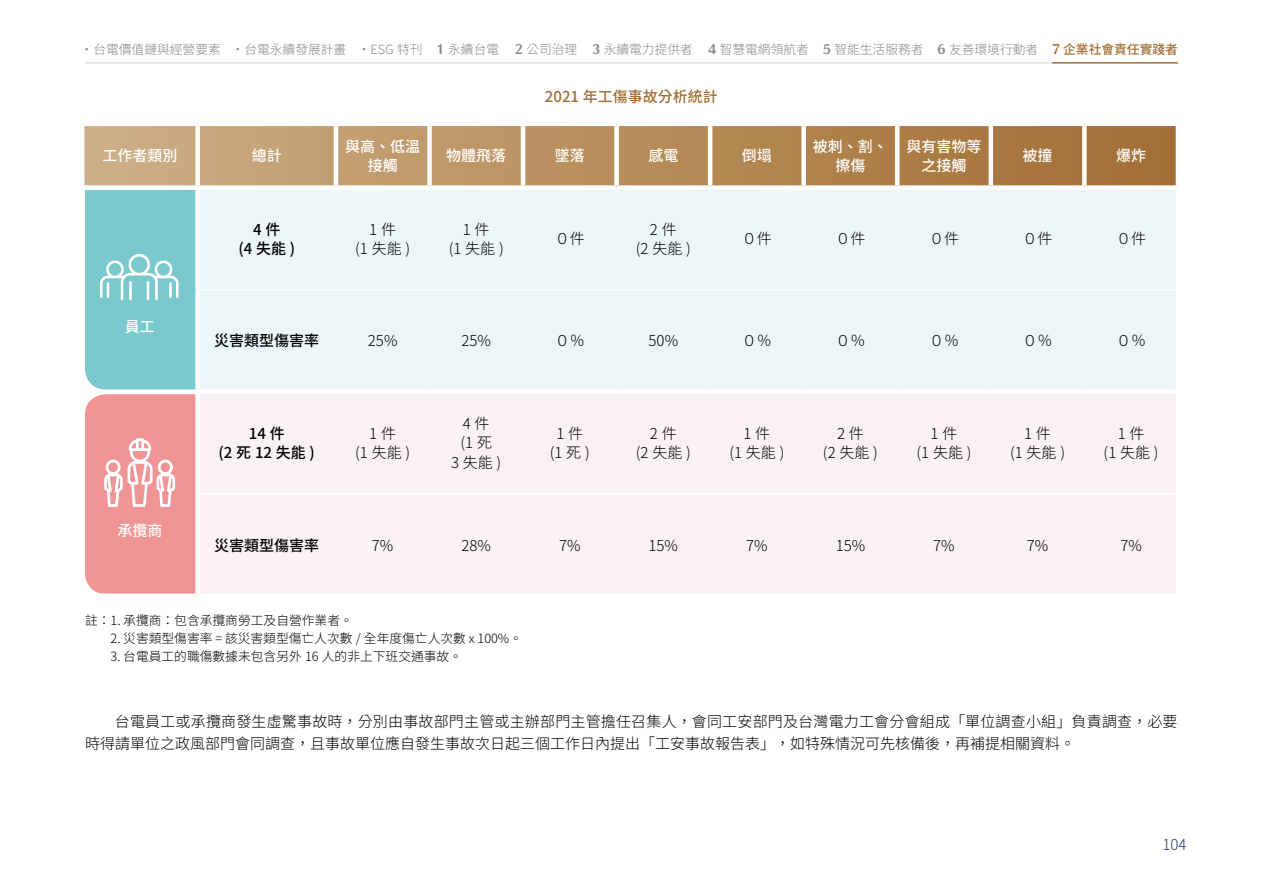
<style>
.page{position:relative;width:1263px;height:893px;background:#fff}
.page>*{position:absolute;margin:0;border:0;box-sizing:border-box;transform-origin:0 0}
.t1{font:300 15px/19.5px "Source Han Sans TW";color:#000;text-align:center}
.t2{font:500 15px/19.5px "Source Han Sans TW";color:#fff;text-align:center}
.t3{font:500 15px/19.5px "Source Han Sans TW";color:#000;text-align:center}
.t4{font:500 15px "Source Han Sans TW";color:#a16d35}
.t5{font:500 15px/19.5px "Source Han Sans TW";letter-spacing:.125em;color:#000;text-align:center}
.t6{font:300 15px "Source Han Sans TW";color:#233767}
.t7{font:300 12.75px "Source Han Sans TW";color:#000}
.t8{font:300 12.75px "Source Han Sans TW";color:#898989}
.s1{font-family:"AR Fang Xin Shu H7 B5 Std";font-weight:800;font-size:13.5px}
.s2{font-family:"AR Fang Xin Shu H7 B5 Std";font-weight:800;font-size:13.5px;color:#a16d35}
.s3{font-weight:500;color:#a16d35}
</style>
<div class="page">
<hr style="left:1052px;top:62px;width:126px;height:2px;background:#a16d35">
<hr style="left:361px;top:62px;width:75px;height:2px;background:#e0e1e1">
<hr style="left:235px;top:62px;width:126px;height:2px;background:#e0e1e1">
<hr style="left:85px;top:62px;width:150px;height:2px;background:#e0e1e1">
<hr style="left:436px;top:62px;width:78px;height:2px;background:#e0e1e1">
<hr style="left:514px;top:62px;width:78px;height:2px;background:#e0e1e1">
<hr style="left:592px;top:62px;width:116px;height:2px;background:#e0e1e1">
<hr style="left:708px;top:62px;width:114px;height:2px;background:#e0e1e1">
<hr style="left:822px;top:62px;width:115px;height:2px;background:#e0e1e1">
<hr style="left:937px;top:62px;width:115px;height:2px;background:#e0e1e1">
<div style="left:85px;top:394px;width:133px;height:200px;background:#f09595;border-radius:21px"></div>
<svg style="left:84px;top:126px;width:1092px;height:59px;background:#b68e5c"></svg>
<div style="left:200px;top:394px;width:975px;height:99px;background:#faf1f5"></div>
<div style="left:200px;top:494px;width:975px;height:100px;background:#faf1f5"></div>
<div style="left:195px;top:126px;width:5px;height:59px;background:#fff"></div>
<hr style="left:334px;top:126px;width:4px;height:59px;background:#fff">
<div style="left:427px;top:126px;width:5px;height:59px;background:#fff"></div>
<hr style="left:521px;top:126px;width:4px;height:59px;background:#fff">
<div style="left:614px;top:126px;width:5px;height:59px;background:#fff"></div>
<hr style="left:708px;top:126px;width:4px;height:59px;background:#fff">
<div style="left:801px;top:126px;width:5px;height:59px;background:#fff"></div>
<hr style="left:895px;top:126px;width:4px;height:59px;background:#fff">
<div style="left:988px;top:126px;width:5px;height:59px;background:#fff"></div>
<div style="left:1082px;top:126px;width:5px;height:59px;background:#fff"></div>
<div style="left:195px;top:394px;width:5px;height:100px;background:#fff"></div>
<div style="left:195px;top:494px;width:5px;height:100px;background:#fff"></div>
<svg style="left:200px;top:493px;width:18px;height:1px"></svg>
<svg style="left:85px;top:190px;width:1091px;height:199px;background:#e1f1f4"></svg>
<svg style="left:104px;top:438px;width:71px;height:69px"></svg>
<p class="t8" style="left:81px;top:42px;width:1099px">·台電價值鏈與經營要素 ·台電永續發展計畫 ·ESG 特刊 <span class="s1">1</span> 永續台電 <span class="s1">2</span> 公司治理 <span class="s1">3</span> 永續電力提供者 <span class="s1">4</span> 智慧電網領航者 <span class="s1">5</span> 智能生活服務者 <span class="s1">6</span> 友善環境行動者 <span class="s2">7</span> <span class="s3">企業社會責任實踐者</span></p>
<p class="t4" style="left:545px;top:89px;width:174px">2021 年工傷事故分析統計</p>
<p class="t2" style="left:102px;top:146px;width:76px">工作者類別</p>
<p class="t2" style="left:252px;top:146px;width:31px">總計</p>
<p class="t2" style="left:345px;top:137px;width:76px">與高、低溫接觸</p>
<p class="t2" style="left:446px;top:146px;width:61px">物體飛落</p>
<p class="t2" style="left:555px;top:146px;width:31px">墜落</p>
<p class="t2" style="left:648px;top:146px;width:31px">感電</p>
<p class="t2" style="left:742px;top:146px;width:32px">倒塌</p>
<p class="t2" style="left:813px;top:137px;width:76px">被刺、割、擦傷</p>
<p class="t2" style="left:906px;top:137px;width:76px">與有害物等之接觸</p>
<p class="t2" style="left:1022px;top:146px;width:31px">被撞</p>
<p class="t2" style="left:1116px;top:146px;width:31px">爆炸</p>
<p class="t2" style="left:125px;top:317px;width:31px">員工</p>
<p class="t2" style="left:117px;top:521px;width:46px">承攬商</p>
<p class="t3" style="left:238px;top:220px;width:58px">4件<br>(4 失能 )</p>
<p class="t1" style="left:355px;top:220px;width:56px">1件<br>(1 失能 )</p>
<p class="t1" style="left:449px;top:220px;width:56px">1件<br>(1 失能 )</p>
<p class="t1" style="left:555px;top:229px;width:31px">０件</p>
<p class="t1" style="left:636px;top:220px;width:56px">2件<br>(2 失能 )</p>
<p class="t1" style="left:742px;top:229px;width:32px">０件</p>
<p class="t1" style="left:835px;top:229px;width:31px">０件</p>
<p class="t1" style="left:929px;top:229px;width:31px">０件</p>
<p class="t1" style="left:1022px;top:229px;width:31px">０件</p>
<p class="t1" style="left:1116px;top:229px;width:31px">０件</p>
<p class="t3" style="left:214px;top:331px;width:106px">災害類型傷害率</p>
<p class="t1" style="left:368px;top:331px;width:31px">25%</p>
<p class="t1" style="left:461px;top:331px;width:31px">25%</p>
<p class="t1" style="left:555px;top:331px;width:31px">０％</p>
<p class="t1" style="left:649px;top:331px;width:31px">50%</p>
<p class="t1" style="left:742px;top:331px;width:32px">０％</p>
<p class="t1" style="left:835px;top:331px;width:31px">０％</p>
<p class="t1" style="left:929px;top:331px;width:31px">０％</p>
<p class="t1" style="left:1022px;top:331px;width:31px">０％</p>
<p class="t1" style="left:1116px;top:331px;width:31px">０％</p>
<p class="t5" style="left:219px;top:424px;width:98px">14 件<br>(2死12失能)</p>
<p class="t1" style="left:355px;top:424px;width:56px">1件<br>(1 失能 )</p>
<p class="t1" style="left:451px;top:414px;width:52px">4件<br>(1 死<br>3失能)</p>
<p class="t1" style="left:550px;top:424px;width:41px">1件(1死)</p>
<p class="t1" style="left:636px;top:424px;width:56px">2件<br>(2 失能 )</p>
<p class="t1" style="left:729px;top:424px;width:56px">1件<br>(1 失能 )</p>
<p class="t1" style="left:823px;top:424px;width:56px">2件<br>(2 失能 )</p>
<p class="t1" style="left:916px;top:424px;width:56px">1件<br>(1 失能 )</p>
<p class="t1" style="left:1010px;top:424px;width:56px">1件<br>(1 失能 )</p>
<p class="t1" style="left:1103px;top:424px;width:56px">1件<br>(1 失能 )</p>
<p class="t3" style="left:214px;top:536px;width:106px">災害類型傷害率</p>
<p class="t1" style="left:372px;top:536px;width:23px">7%</p>
<p class="t1" style="left:461px;top:536px;width:31px">28%</p>
<p class="t1" style="left:559px;top:536px;width:23px">7%</p>
<p class="t1" style="left:649px;top:536px;width:31px">15%</p>
<p class="t1" style="left:746px;top:536px;width:23px">7%</p>
<p class="t1" style="left:836px;top:536px;width:31px">15%</p>
<p class="t1" style="left:933px;top:536px;width:23px">7%</p>
<p class="t1" style="left:1027px;top:536px;width:23px">7%</p>
<p class="t1" style="left:1120px;top:536px;width:23px">7%</p>
<p class="t7" style="left:85px;top:613px;width:269px">註：1. 承攬商：包含承攬商勞工及自營作業者。</p>
<p class="t7" style="left:111px;top:631px;width:413px">2. 災害類型傷害率 = 該災害類型傷亡人次數 / 全年度傷亡人次數 x 100%。</p>
<p class="t7" style="left:111px;top:649px;width:353px">3. 台電員工的職傷數據未包含另外 16 人的非上下班交通事故。</p>
<p class="t1" style="left:85px;top:710px;width:1094px;line-height:22.5px;text-align:left;text-indent:30px">台電員工或承攬商發生虛驚事故時，分別由事故部門主管或主辦部門主管擔任召集人，會同工安部門及台灣電力工會分會組成「單位調查小組」負責調查，必要時得請單位之政風部門會同調查，且事故單位應自發生事故次日起三個工作日內提出「工安事故報告表」，如特殊情況可先核備後，再補提相關資料。</p>
<p class="t6" style="left:1162px;top:836px;width:26px">104</p>
</div>
